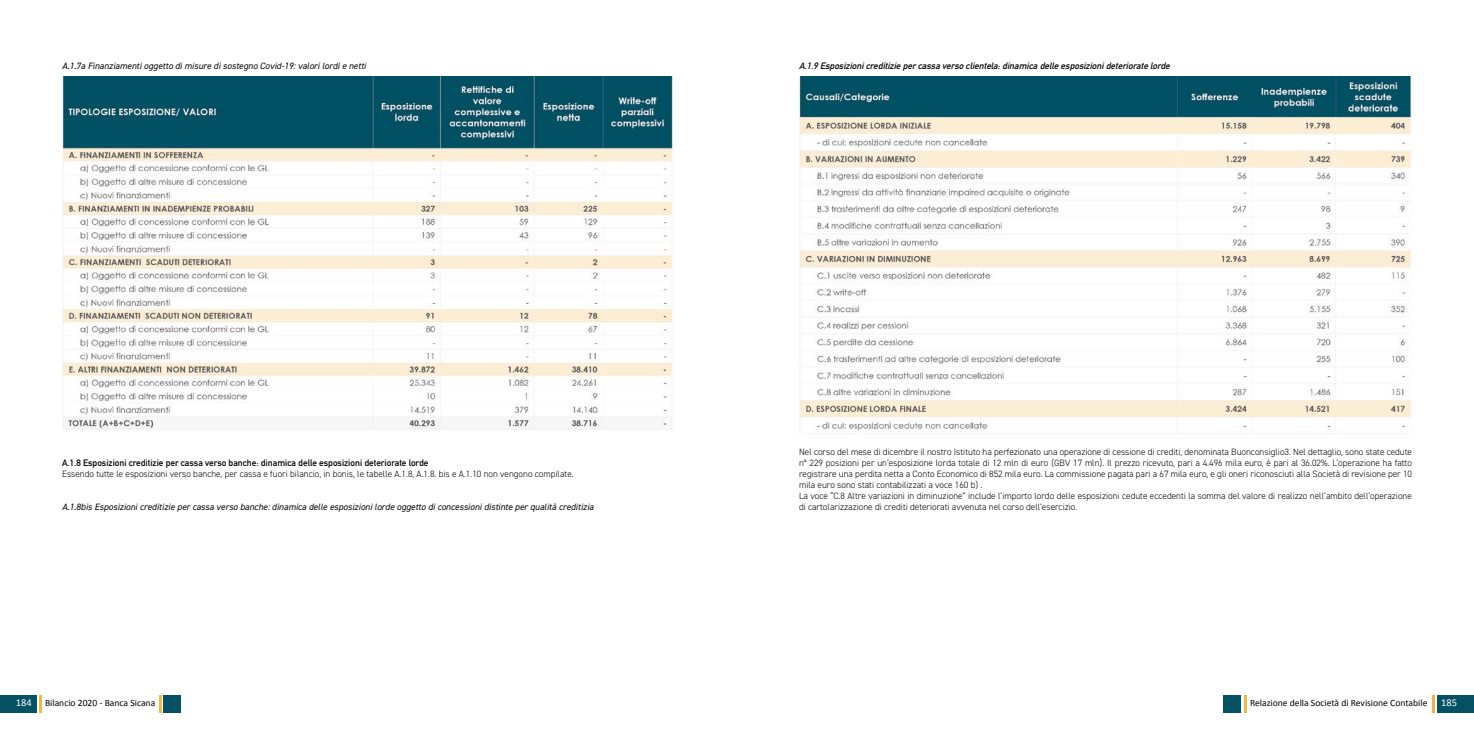
<style>
.page{position:relative;width:1474px;height:737px;background:#fff}
.page>*{position:absolute;margin:0;border:0;box-sizing:border-box;transform-origin:0 0}
.t1{font:10.5px "Calibri";color:#fff}
.t2{font:9.62px "Calibri";color:#000}
.t3{font:300 9.19px/11px "DIN2014";color:#000}
.t4{font:italic 9.19px "DIN2014";color:#000}
.t5{font:italic 700 9.19px "DIN Alternate";color:#000}
.t6{font:700 9.19px "DIN Alternate";color:#000}
</style>
<div class="page">
<div style="left:0;top:694px;width:37px;height:18px;background:#035163"></div>
<svg style="left:40px;top:695px;width:2px;height:17px"></svg>
<svg style="left:159px;top:695px;width:2px;height:17px"></svg>
<div style="left:164px;top:694px;width:17px;height:18px;background:#035163"></div>
<div style="left:1436px;top:694px;width:37px;height:18px;background:#035163"></div>
<hr style="left:1431px;top:694px;width:3px;height:18px;background:#f5b541">
<hr style="left:1243px;top:694px;width:3px;height:18px;background:#f5b541">
<div style="left:1223px;top:694px;width:18px;height:18px;background:#035163"></div>
<img style="left:62px;top:76px;width:612px;height:354px">
<img style="left:799px;top:76px;width:612px;height:358px">
<p class="t4" style="left:62px;top:60px;width:305px">A.1.7a Finanziamenti oggetto di misure di sostegno Covid-19: valori lordi e netti</p>
<p class="t6" style="left:62px;top:456px;width:368px">A.1.8 Esposizioni creditizie per cassa verso banche: dinamica delle esposizioni deteriorate lorde</p>
<p class="t3" style="left:62px;top:468px;width:513px">Essendo tutte le esposizioni verso banche, per cassa e fuori bilancio, in bonis, le tabelle A.1.8, A.1.8. bis e A.1.10 non vengono compilate.</p>
<p class="t4" style="left:62px;top:501px;width:533px">A.1.8bis Esposizioni creditizie per cassa verso banche: dinamica delle esposizioni lorde oggetto di concessioni distinte per qualità creditizia</p>
<p class="t5" style="left:799px;top:59px;width:375px">A.1.9Esposizionicreditiziepercassaversoclientela:dinamicadelleesposizionideterioratelorde</p>
<p class="t3" style="left:799px;top:446px;width:614px">Nel corso del mese di dicembre il nostro Istituto ha perfezionato una operazione di cessione di crediti, denominata Buonconsiglio3. Nel dettaglio, sono state cedute n° 229 posizioni per un’esposizione lorda totale di 12 mln di euro (GBV 17 mln). Il prezzo ricevuto, pari a 4.496 mila euro, è pari al 36.02%. L’operazione ha fatto registrare una perdita netta a Conto Economico di 852 mila euro. La commissione pagata pari a 67 mila euro, e gli oneri riconosciuti alla Società di revisione per 10 mila euro sono stati contabilizzati a voce 160 b) .<br>La voce “C.8 Altre variazioni in diminuzione” include l’importo lordo delle esposizioni cedute eccedenti la somma del valore di realizzo nell’ambito dell’operazione di cartolarizzazione di crediti deteriorati avvenuta nel corso dell’esercizio.</p>
<p class="t1" style="left:16px;top:695px;width:17px">184</p>
<p class="t2" style="left:45px;top:696px;width:112px">Bilancio 2020 - Banca Sicana</p>
<p class="t2" style="left:1250px;top:696px;width:179px">Relazione della Società di Revisione Contabile</p>
<p class="t1" style="left:1441px;top:695px;width:17px">185</p>
</div>
